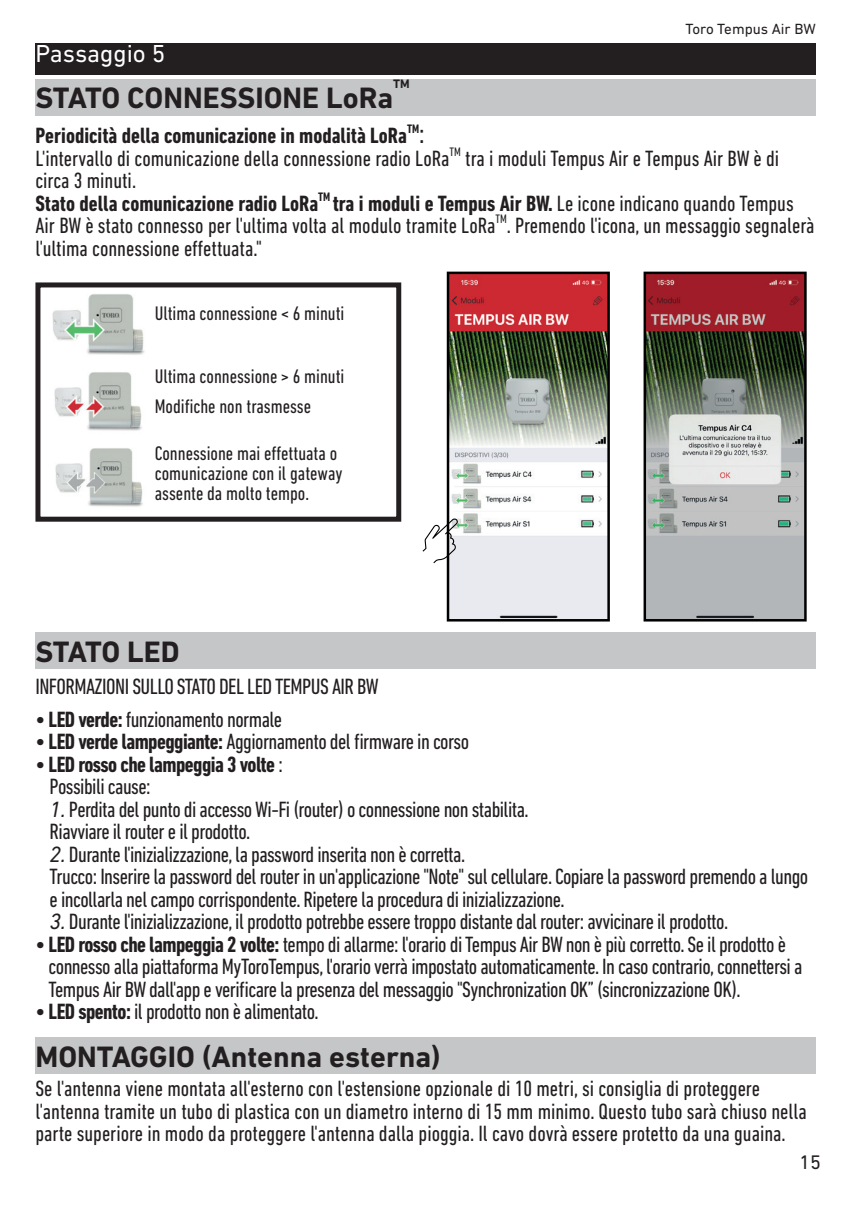
<style>
.page{position:relative;width:851px;height:1205px;background:#fff}
.page>*{position:absolute;margin:0;border:0;box-sizing:border-box;transform-origin:0 0}
.t1{font:700 30px "DIN Next LT Pro";color:#231f20}
.t2{font:25px "DIN Next LT Pro";color:#fff}
.t3{font:condensed 22.5px/22.5px "DIN Next LT Pro";letter-spacing:-.025em;color:#231f20}
.t4{font:condensed 22.5px/22.5px "DIN Next LT Pro";color:#231f20}
.t5{font:700 condensed 22.5px/22.5px "DIN Next LT Pro";letter-spacing:-.025em;color:#231f20}
.t6{font:condensed 20px/20px "DIN Next LT Pro";color:#231f20}
.t7{font:20px "DIN Next LT Pro";color:#231f20}
.t8{font:15px "DIN Next LT Pro";color:#231f20}
.t9{font:700 12.5px "DIN Next LT Pro";color:#231f20}
.s1{font-weight:700}
.s2{font-size:27.5px}
.s3{font-weight:400}
.s4{font-style:italic;font-stretch:normal}
</style>
<div class="page">
<div style="left:35px;top:632px;width:780px;height:37px;background:#c5c6c8"></div>
<div style="left:35px;top:1037px;width:780px;height:36px;background:#c5c6c8"></div>
<div style="left:35px;top:43px;width:780px;height:32px;background:#231f20"></div>
<div style="left:35px;top:79px;width:780px;height:36px;background:#c5c6c8"></div>
<img style="left:449px;top:275px;width:157px;height:343px">
<div style="left:446px;top:272px;width:163px;height:349px;border:2px solid #000"></div>
<div style="left:35px;top:282px;width:366px;height:240px;border:5px solid #231f20"></div>
<img style="left:646px;top:275px;width:157px;height:343px">
<div style="left:643px;top:272px;width:163px;height:349px;border:2px solid #000"></div>
<svg style="left:422px;top:511px;width:49px;height:55px"></svg>
<img style="left:52px;top:294px;width:93px;height:61px">
<img style="left:54px;top:372px;width:88px;height:59px">
<img style="left:55px;top:448px;width:88px;height:59px">
<p class="t8" style="left:685px;top:20px;width:132px">Toro Tempus Air BW</p>
<p class="t2" style="left:35px;top:39px;width:131px">Passaggio 5</p>
<h1 class="t1" style="left:35px;top:81px;width:359px">STATO CONNESSIONE LoRa</h1>
<p class="t9" style="left:393px;top:77px;width:18px">TM</p>
<p class="t4" style="left:35px;top:124px;width:780px"><span class="s1">Periodicità della comunicazione in modalità LoRa</span><sup>TM</sup><span class="s2">:<br></span>L'intervallo di comunicazione della connessione radio LoRa<sup>TM</sup> tra i moduli Tempus Air e Tempus Air BW è di circa 3 minuti.<br><span class="s1">Stato della comunicazione radio LoRa</span><sup>TM</sup> <span class="s1">tra i moduli e Tempus Air BW.</span> Le icone indicano quando Tempus Air BW è stato connesso per l'ultima volta al modulo tramite LoRa<sup>TM</sup>. Premendo l'icona, un messaggio segnalerà l'ultima connessione effettuata."</p>
<p class="t6" style="left:155px;top:303px;width:191px">Ultima connessione &lt; 6 minuti</p>
<p class="t6" style="left:155px;top:361px;width:191px;line-height:30px">Ultima connessione &gt; 6 minuti<br>Modifiche non trasmesse</p>
<p class="t6" style="left:155px;top:443px;width:189px">Connessione mai effettuata o comunicazione con il gateway assente da molto tempo.</p>
<h1 class="t1" style="left:35px;top:634px;width:146px">STATO LED</h1>
<p class="t3" style="left:35px;top:675px;width:345px">INFORMAZIONI SULLO STATO DEL LED TEMPUS AIR BW</p>
<p class="t3" style="left:35px;top:707px;width:248px"><span class="s1">• LED verde:</span> funzionamento normale</p>
<p class="t3" style="left:35px;top:730px;width:435px"><span class="s1">• LED verde lampeggiante:</span> Aggiornamento del firmware in corso</p>
<p class="t5" style="left:50px;top:753px;width:235px;text-indent:-14px">• LED rosso che lampeggia 3 volte <span class="s3">:<br>Possibili cause:</span></p>
<p class="t3" style="left:50px;top:797px;width:480px"><span class="s4">1.</span> Perdita del punto di accesso Wi-Fi (router) o connessione non stabilita.<br>Riavviare il router e il prodotto.</p>
<p class="t3" style="left:50px;top:842px;width:760px"><span class="s4">2.</span> Durante l'inizializzazione, la password inserita non è corretta.<br>Trucco: Inserire la password del router in un'applicazione "Note" sul cellulare. Copiare la password premendo a lungo e incollarla nel campo corrispondente. Ripetere la procedura di inizializzazione.</p>
<p class="t3" style="left:50px;top:910px;width:680px"><span class="s4">3.</span> Durante l'inizializzazione, il prodotto potrebbe essere troppo distante dal router: avvicinare il prodotto.</p>
<p class="t3" style="left:49px;top:932px;width:755px;text-indent:-13px"><span class="s1">• LED rosso che lampeggia 2 volte:</span> tempo di allarme: l'orario di Tempus Air BW non è più corretto. Se il prodotto è connesso alla piattaforma MyToroTempus, l'orario verrà impostato automaticamente. In caso contrario, connettersi a<br>Tempus Air BW dall'app e verificare la presenza del messaggio "Synchronization OK” (sincronizzazione OK).</p>
<p class="t3" style="left:35px;top:1000px;width:285px"><span class="s1">• LED spento:</span> il prodotto non è alimentato.</p>
<h1 class="t1" style="left:35px;top:1039px;width:406px">MONTAGGIO (Antenna esterna)</h1>
<p class="t4" style="left:35px;top:1077px;width:772px">Se l'antenna viene montata all'esterno con l'estensione opzionale di 10 metri, si consiglia di proteggere l'antenna tramite un tubo di plastica con un diametro interno di 15 mm minimo. Questo tubo sarà chiuso nella parte superiore in modo da proteggere l'antenna dalla pioggia. Il cavo dovrà essere protetto da una guaina.</p>
<p class="t7" style="left:799px;top:1151px;width:23px">15</p>
</div>
